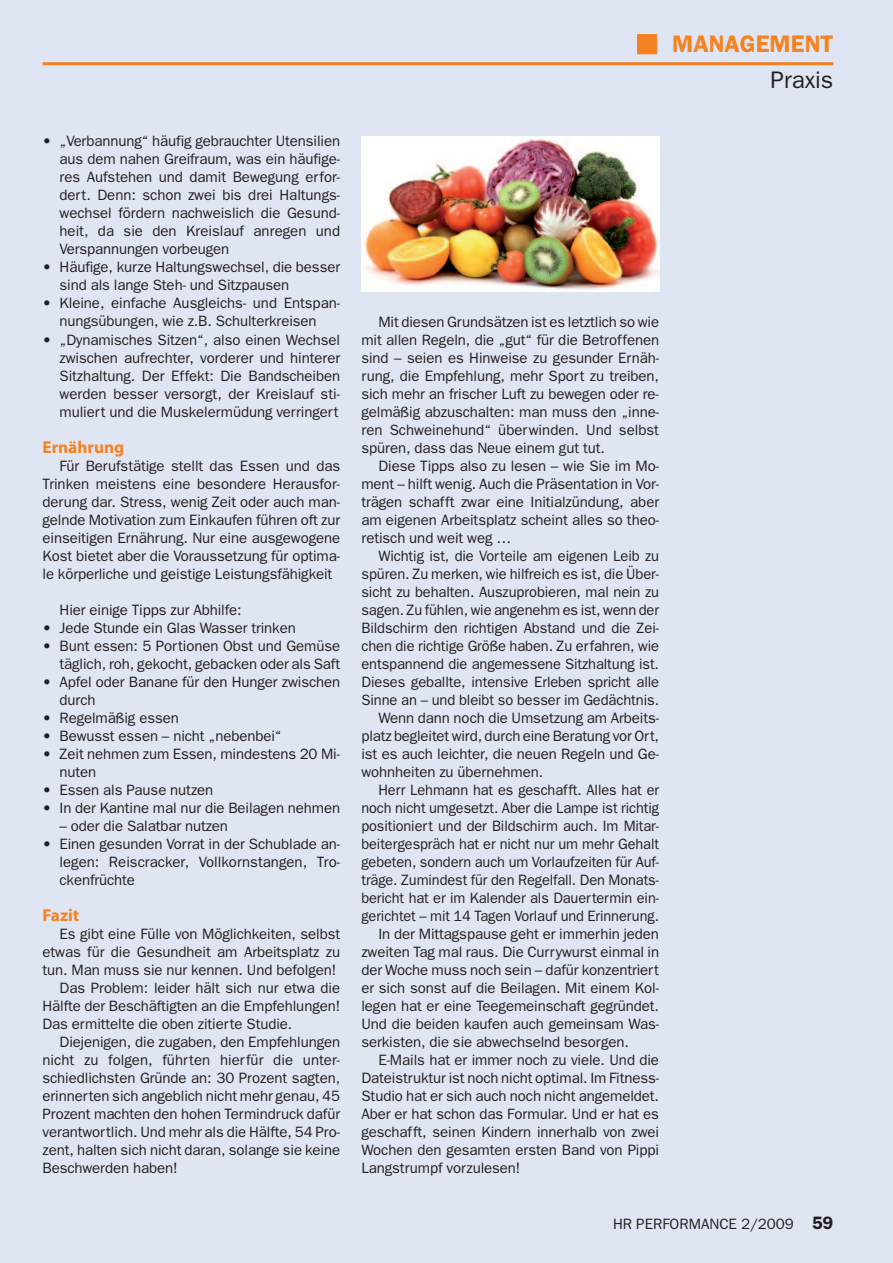
<style>
.page{position:relative;width:893px;height:1263px;background:#e0e5f3}
.page>*{position:absolute;margin:0;border:0;box-sizing:border-box;transform-origin:0 0}
.t1{font:600 24px "Franklin Gothic";color:#f58220}
.t2{font:24px "Franklin Gothic";color:#231f20}
.t3{font:700 17.25px "Myriad";color:#f58220}
.t4{font:15px/18px "Franklin Gothic";letter-spacing:-.005em;color:#231f20;text-align:justify}
.s1{font-weight:600;font-size:18px}
</style>
<div class="page">
<hr style="left:43px;top:62px;width:790px;height:3px;background:#f58220">
<img style="left:361px;top:136px;width:298px;height:156px">
<p class="t4" style="left:60px;top:134px;width:282px;text-indent:-17px">• „Verbannung“ häufig gebrauchter Utensilien aus dem nahen Greifraum, was ein häufige&shy;res Aufstehen und damit Bewegung erfor&shy;dert. Denn: schon zwei bis drei Haltungs&shy;wechsel fördern nachweislich die Gesund&shy;heit, da sie den Kreislauf anregen und Verspannungen vorbeugen</p>
<p class="t4" style="left:60px;top:260px;width:282px;text-indent:-17px">• Häufige, kurze Haltungswechsel, die besser sind als lange Steh- und Sitzpausen</p>
<p class="t4" style="left:43px;top:296px;width:299px;text-align:center">• Kleine, einfache Ausgleichs- und Entspan&shy;nungsübungen, wie z.B. Schulterkreisen</p>
<p class="t4" style="left:60px;top:332px;width:282px;text-indent:-17px">• „Dynamisches Sitzen“, also einen Wechsel zwischen aufrechter, vorderer und hinterer Sitzhaltung. Der Effekt: Die Bandscheiben werden besser versorgt, der Kreislauf sti&shy;muliert und die Muskelermüdung verringert</p>
<p class="t3" style="left:43px;top:440px;width:83px">Ernährung</p>
<p class="t4" style="left:43px;top:458px;width:299px;text-indent:17px">Für Berufstätige stellt das Essen und das Trinken meistens eine besondere Herausfor&shy;derung dar. Stress, wenig Zeit oder auch man&shy;gelnde Motivation zum Einkaufen führen oft zur einseitigen Ernährung. Nur eine ausgewogene Kost bietet aber die Voraussetzung für optima&shy;le körperliche und geistige Leistungsfähigkeit</p>
<p class="t4" style="left:60px;top:602px;width:184px">Hier einige Tipps zur Abhilfe:</p>
<p class="t4" style="left:43px;top:620px;width:255px">• Jede Stunde ein Glas Wasser trinken</p>
<p class="t4" style="left:43px;top:638px;width:299px;text-align:right">• Bunt essen: 5 Portionen Obst und Gemüse täglich, roh, gekocht, gebacken oder als Saft</p>
<p class="t4" style="left:60px;top:674px;width:282px;text-indent:-17px">• Apfel oder Banane für den Hunger zwischen durch</p>
<p class="t4" style="left:43px;top:710px;width:138px">• Regelmäßig essen</p>
<p class="t4" style="left:43px;top:728px;width:241px">• Bewusst essen – nicht „nebenbei“</p>
<p class="t4" style="left:60px;top:746px;width:282px;text-indent:-17px">• Zeit nehmen zum Essen, mindestens 20 Mi&shy;nuten</p>
<p class="t4" style="left:43px;top:782px;width:172px">• Essen als Pause nutzen</p>
<p class="t4" style="left:43px;top:800px;width:299px">• In der Kantine mal nur die Beilagen nehmen</p>
<p class="t4" style="left:60px;top:818px;width:170px">– oder die Salatbar nutzen</p>
<p class="t4" style="left:60px;top:836px;width:282px;text-indent:-17px">• Einen gesunden Vorrat in der Schublade an&shy;legen: Reiscracker, Vollkornstangen, Tro&shy;ckenfrüchte</p>
<p class="t3" style="left:43px;top:909px;width:38px">Fazit</p>
<p class="t4" style="left:60px;top:926px;width:282px">Es gibt eine Fülle von Möglichkeiten, selbst</p>
<p class="t4" style="left:43px;top:944px;width:299px">etwas für die Gesundheit am Arbeitsplatz zu</p>
<p class="t4" style="left:43px;top:962px;width:295px">tun. Man muss sie nur kennen. Und befolgen!</p>
<p class="t4" style="left:60px;top:980px;width:282px">Das Problem: leider hält sich nur etwa die</p>
<p class="t4" style="left:43px;top:998px;width:299px">Hälfte der Beschäftigten an die Empfehlungen!</p>
<p class="t4" style="left:43px;top:1016px;width:251px">Das ermittelte die oben zitierte Studie.</p>
<p class="t4" style="left:60px;top:1034px;width:282px">Diejenigen, die zugaben, den Empfehlungen</p>
<p class="t4" style="left:43px;top:1052px;width:299px">nicht zu folgen, führten hierfür die unter-</p>
<p class="t4" style="left:43px;top:1070px;width:299px">schiedlichsten Gründe an: 30 Prozent sagten,</p>
<p class="t4" style="left:43px;top:1088px;width:299px">erinnerten sich angeblich nicht mehr genau, 45</p>
<p class="t4" style="left:43px;top:1106px;width:299px">Prozent machten den hohen Termindruck dafür</p>
<p class="t4" style="left:43px;top:1124px;width:299px">verantwortlich. Und mehr als die Hälfte, 54 Pro-</p>
<p class="t4" style="left:43px;top:1142px;width:299px">zent, halten sich nicht daran, solange sie keine</p>
<p class="t4" style="left:43px;top:1160px;width:137px">Beschwerden haben!</p>
<h1 class="t1" style="left:672px;top:36px;width:163px">MANAGEMENT</h1>
<h1 class="t2" style="left:771px;top:72px;width:64px">Praxis</h1>
<p class="t4" style="left:361px;top:314px;width:299px;text-indent:17px">Mit diesen Grundsätzen ist es letztlich so wie mit allen Regeln, die „gut“ für die Betroffenen sind – seien es Hinweise zu gesunder Ernäh&shy;rung, die Empfehlung, mehr Sport zu treiben, sich mehr an frischer Luft zu bewegen oder re&shy;gelmäßig abzuschalten: man muss den „inne&shy;ren Schweinehund“ überwinden. Und selbst spüren, dass das Neue einem gut tut.</p>
<p class="t4" style="left:361px;top:458px;width:299px;text-indent:17px">Diese Tipps also zu lesen – wie Sie im Mo&shy;ment – hilft wenig. Auch die Präsentation in Vor&shy;trägen schafft zwar eine Initialzündung, aber am eigenen Arbeitsplatz scheint alles so theo&shy;retisch und weit weg …</p>
<p class="t4" style="left:378px;top:548px;width:282px">Wichtig ist, die Vorteile am eigenen Leib zu</p>
<p class="t4" style="left:361px;top:566px;width:299px">spüren. Zu merken, wie hilfreich es ist, die Über-</p>
<p class="t4" style="left:361px;top:584px;width:299px">sicht zu behalten. Auszuprobieren, mal nein zu</p>
<p class="t4" style="left:361px;top:602px;width:299px">sagen. Zu fühlen, wie angenehm es ist, wenn der</p>
<p class="t4" style="left:361px;top:620px;width:299px">Bildschirm den richtigen Abstand und die Zei-</p>
<p class="t4" style="left:361px;top:638px;width:299px">chen die richtige Größe haben. Zu erfahren, wie</p>
<p class="t4" style="left:361px;top:656px;width:299px">entspannend die angemessene Sitzhaltung ist.</p>
<p class="t4" style="left:361px;top:674px;width:299px">Dieses geballte, intensive Erleben spricht alle</p>
<p class="t4" style="left:361px;top:692px;width:299px">Sinne an – und bleibt so besser im Gedächtnis.</p>
<p class="t4" style="left:378px;top:710px;width:282px">Wenn dann noch die Umsetzung am Arbeits-</p>
<p class="t4" style="left:361px;top:728px;width:299px">platz begleitet wird, durch eine Beratung vor Ort,</p>
<p class="t4" style="left:361px;top:746px;width:299px">ist es auch leichter, die neuen Regeln und Ge-</p>
<p class="t4" style="left:361px;top:764px;width:183px">wohnheiten zu übernehmen.</p>
<p class="t4" style="left:378px;top:782px;width:282px">Herr Lehmann hat es geschafft. Alles hat er</p>
<p class="t4" style="left:361px;top:800px;width:299px">noch nicht umgesetzt. Aber die Lampe ist richtig</p>
<p class="t4" style="left:361px;top:818px;width:299px">positioniert und der Bildschirm auch. Im Mitar-</p>
<p class="t4" style="left:361px;top:836px;width:299px">beitergespräch hat er nicht nur um mehr Gehalt</p>
<p class="t4" style="left:361px;top:854px;width:299px">gebeten, sondern auch um Vorlaufzeiten für Auf-</p>
<p class="t4" style="left:361px;top:872px;width:299px">träge. Zumindest für den Regelfall. Den Monats-</p>
<p class="t4" style="left:361px;top:890px;width:299px">bericht hat er im Kalender als Dauertermin ein-</p>
<p class="t4" style="left:361px;top:908px;width:299px">gerichtet – mit 14 Tagen Vorlauf und Erinnerung.</p>
<p class="t4" style="left:378px;top:926px;width:282px">In der Mittagspause geht er immerhin jeden</p>
<p class="t4" style="left:361px;top:944px;width:299px">zweiten Tag mal raus. Die Currywurst einmal in</p>
<p class="t4" style="left:361px;top:962px;width:299px">der Woche muss noch sein – dafür konzentriert</p>
<p class="t4" style="left:361px;top:980px;width:299px">er sich sonst auf die Beilagen. Mit einem Kol-</p>
<p class="t4" style="left:361px;top:998px;width:299px">legen hat er eine Teegemeinschaft gegründet.</p>
<p class="t4" style="left:361px;top:1016px;width:299px">Und die beiden kaufen auch gemeinsam Was-</p>
<p class="t4" style="left:361px;top:1034px;width:269px">serkisten, die sie abwechselnd besorgen.</p>
<p class="t4" style="left:378px;top:1052px;width:282px">E-Mails hat er immer noch zu viele. Und die</p>
<p class="t4" style="left:361px;top:1070px;width:299px">Dateistruktur ist noch nicht optimal. Im Fitness-</p>
<p class="t4" style="left:361px;top:1088px;width:299px">Studio hat er sich auch noch nicht angemeldet.</p>
<p class="t4" style="left:361px;top:1106px;width:299px">Aber er hat schon das Formular. Und er hat es</p>
<p class="t4" style="left:361px;top:1124px;width:299px">geschafft, seinen Kindern innerhalb von zwei</p>
<p class="t4" style="left:361px;top:1142px;width:299px">Wochen den gesamten ersten Band von Pippi</p>
<p class="t4" style="left:361px;top:1160px;width:160px">Langstrumpf vorzulesen!</p>
<p class="t4" style="left:613px;top:1216px;width:222px">HR PERFORMANCE 2/2009 <span class="s1">59</span></p>
</div>
